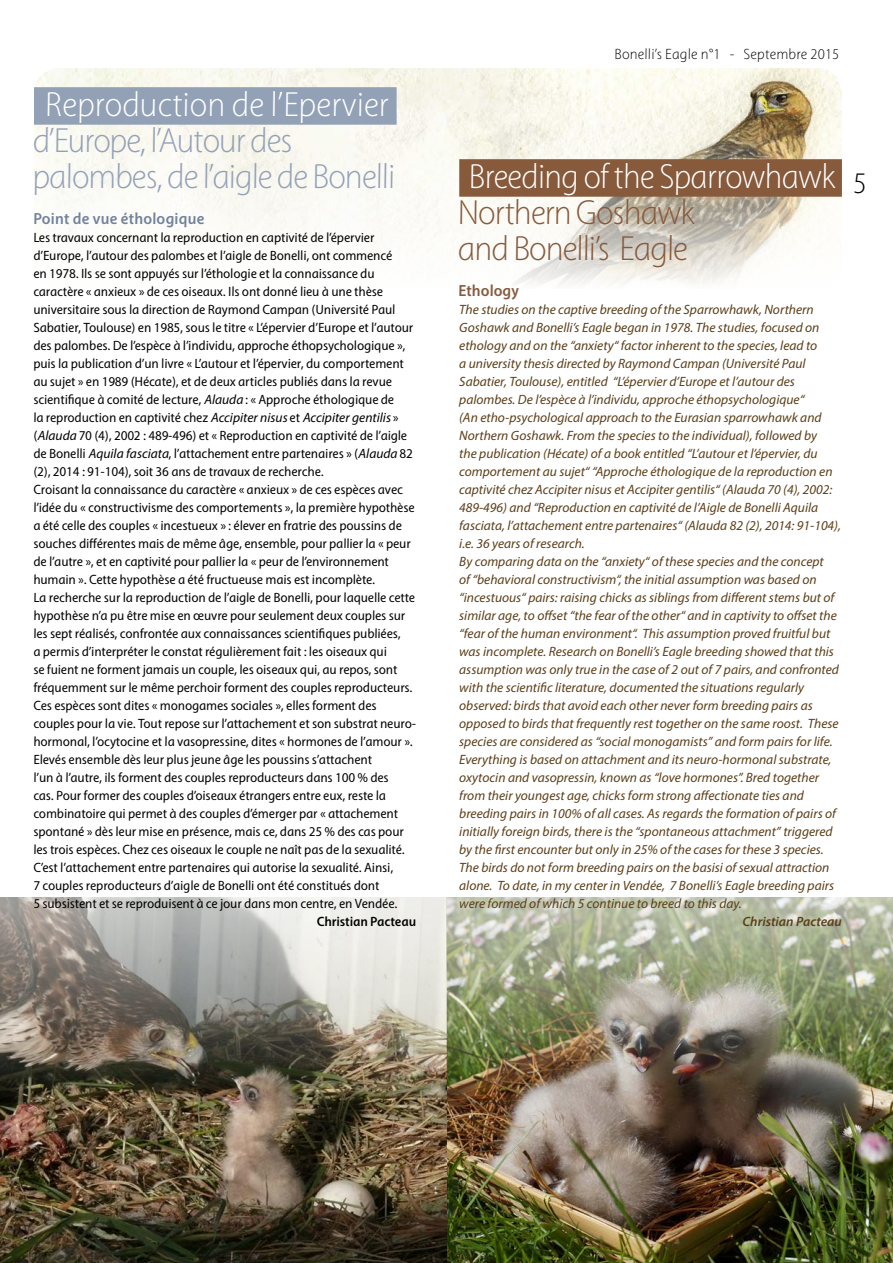
<style>
.page{position:relative;width:893px;height:1263px;background:#fff}
.page>*{position:absolute;margin:0;border:0;box-sizing:border-box;transform-origin:0 0}
.t1{font:italic 300 35.1px "Myriad Pro";color:#fff}
.t2{font:italic 300 35.1px/36px "Myriad Pro";color:#93a1b7}
.t3{font:italic 300 35.1px/36px "Myriad Pro";color:#875a3c}
.t4{font:italic 300 30px "Myriad Pro";color:#000}
.t5{font:italic 600 16.2px "Myriad Pro";color:#74819c}
.t6{font:italic 600 16.2px "Myriad Pro";color:#875a3c}
.t7{font:italic 300 15px "Myriad Pro";color:#000}
.t8{font:italic 13.5px/18px "Myriad Pro";color:#000}
.t9{font:italic 13.5px/18px "Myriad Pro";color:#5c3f18}
.t10{font:italic 600 13.5px "Myriad Pro";color:#5c3f18}
.t11{font:italic 600 13.5px "Myriad Pro";color:#000}
</style>
<div class="page">
<img style="left:34px;top:68px;width:808px;height:216px">
<img style="left:1px;top:897px;width:892px;height:366px">
<div style="left:459px;top:159px;width:383px;height:38px;background:#875a3c"></div>
<img style="left:0;top:897px;width:1px;height:366px">
<div style="left:34px;top:87px;width:363px;height:38px;background:#93a1b7"></div>
<h1 class="t1" style="left:47px;top:84px;width:352px">Reproduction de l’Epervier</h1>
<h1 class="t2" style="left:34px;top:122px;width:372px">d’Europe,l’Autourdes palombes,del’aigledeBonelli</h1>
<p class="t5" style="left:34px;top:209px;width:176px">Pointde vue éthologique</p>
<p class="t8" style="left:34px;top:229px;width:387px">Lestravaux concernantla reproduction en captivité de l’épervier d’Europe,l’autourdespalombesetl’aigle de Bonelli,ontcommencé<br>en 1978.Ilsse sontappuyéssurl’éthologie etla connaissance du caractère « anxieux » de cesoiseaux.Ilsontdonné lieu à une thèse universitaire sousla direction de Raymond Campan (Université Paul Sabatier,Toulouse) en 1985,sousle titre « L’épervierd’Europe etl’autour despalombes.De l’espèce à l’individu,approche éthopsychologique », puisla publication d’un livre « L’autouretl’épervier,du comportement au sujet» en 1989 (Hécate),etde deux articlespubliésdansla revue scientifique à comité de lecture,A l a u d a :« Approche éthologique de<br>la reproduction en captivité chez Accipiter nisus etAccipiter gentilis »<br>(A l a u d a 70 (4),2002 :489-496) et« Reproduction en captivité de l’aigle de BonelliA q u i l a fa s c i a t a,l’attachemententre partenaires» (A l a u d a 82 (2),2014 :91-104),soit36 ansde travaux de recherche.<br>Croisantla connaissance du caractère « anxieux » de cesespècesavec l’idée du « constructivisme descomportements»,la première hypothèse a été celle descouples« incestueux » :éleveren fratrie despoussinsde souchesdifférentesmaisde même âge,ensemble,pourpallierla « peur de l’autre »,eten captivité pourpallierla « peurde l’environnement humain ».Cette hypothèse a été fructueuse maisestincomplète.<br>La recherche surla reproduction de l’aigle de Bonelli,pourlaquelle cette hypothèse n’a pu être mise en œuvre pourseulementdeux couplessur lesseptréalisés,confrontée aux connaissancesscientifiquespubliées,<br>a permisd’interpréterle constatrégulièrementfait:lesoiseaux qui<br>se fuientne formentjamaisun couple,lesoiseaux qui,au repos,sont fréquemmentsurle même perchoirformentdescouplesreproducteurs.<br>Cesespècessontdites« monogamessociales»,ellesformentdes couplespourla vie.Toutrepose surl’attachementetson substratneuro&shy;hormonal,l’ocytocine etla vasopressine,dites« hormonesde l’amour».<br>Elevésensemble dèsleurplusjeune âge lespoussinss’attachent<br>l’un à l’autre,ilsformentdescouplesreproducteursdans100 % des cas.Pourformerdescouplesd’oiseaux étrangersentre eux,reste la combinatoire quipermetà descouplesd’émergerpar« attachement spontané » dèsleurmise en présence,maisce,dans25 % descaspour lestroisespèces.Chez cesoiseaux le couple ne naîtpasde la sexualité.<br>C’estl’attachemententre partenairesquiautorise la sexualité.Ainsi,<br>7 couplesreproducteursd’aigle de Bonelliontété constituésdont<br>5 subsistentetse reproduisentà ce jourdansmon centre,en Vendée.</p>
<p class="t11" style="left:317px;top:913px;width:104px">Christian Pacteau</p>
<p class="t7" style="left:615px;top:45px;width:229px">Bonelli’s Eagle n°1 - Septembre 2015</p>
<h1 class="t1" style="left:470px;top:156px;width:376px">Breeding of theSparrowhawk</h1>
<h1 class="t3" style="left:459px;top:194px;width:246px">Northern Goshawk and Bonelli’s Eagle</h1>
<p class="t6" style="left:459px;top:281px;width:62px">Ethology</p>
<p class="t9" style="left:459px;top:301px;width:383px">The studies on the captive breeding of the Sparrowhawk, Northern Goshawk and Bonelli’s Eagle began in 1978. The studies, focused on ethology and on the “anxiety“ factor inherent to the species, lead to<br>a university thesis directed by Raymond Campan (Université Paul Sabatier, Toulouse), entitled “L’épervier d’Europe et l’autour des palombes. De l’espèce à l’individu, approche éthopsychologique“<br>(An etho-psychological approach to the Eurasian sparrowhawk and Northern Goshawk. From the species to the individual), followed by<br>the publication (Hécate) of a book entitled “L’autour et l’épervier, du comportement au sujet“ “Approche éthologique de la reproduction en captivité chez Accipiter nisus et Accipiter gentilis“ (Alauda 70 (4), 2002:<br>489-496) and “Reproduction en captivité de l’Aigle de Bonelli Aquila fasciata, l’attachement entre partenaires“ (Alauda 82 (2), 2014: 91-104), i.e. 36 years of research.<br>By comparing data on the “anxiety“ of these species and the concept<br>of “behavioral constructivism“, the initial assumption was based on “incestuous“ pairs: raising chicks as siblings from different stems but of similar age, to offset “the fear of the other“ and in captivity to offset the “fear of the human environment“. This assumption proved fruitful but was incomplete. Research on Bonelli’s Eagle breeding showed that this assumption was only true in the case of 2 out of 7 pairs, and confronted with the scientific literature, documented the situations regularly observed: birds that avoid each other never form breeding pairs as opposed to birds that frequently rest together on the same roost. These species are considered as “social monogamists” and form pairs for life.<br>Everything is based on attachment and its neuro-hormonal substrate, oxytocin and vasopressin, known as “love hormones”. Bred together from their youngest age, chicks form strong affectionate ties and breeding pairs in 100% of all cases. As regards the formation of pairs of initially foreign birds, there is the “spontaneous attachment” triggered by the first encounter but only in 25% of the cases for these 3 species.<br>The birds do not form breeding pairs on the basisi of sexual attraction alone. To date, in my center in Vendée, 7 Bonelli’s Eagle breeding pairs were formed of which 5 continue to breed to this day.</p>
<p class="t10" style="left:743px;top:913px;width:101px">Christian Pacteau</p>
<h2 class="t4" style="left:854px;top:165px;width:22px">5</h2>
</div>
